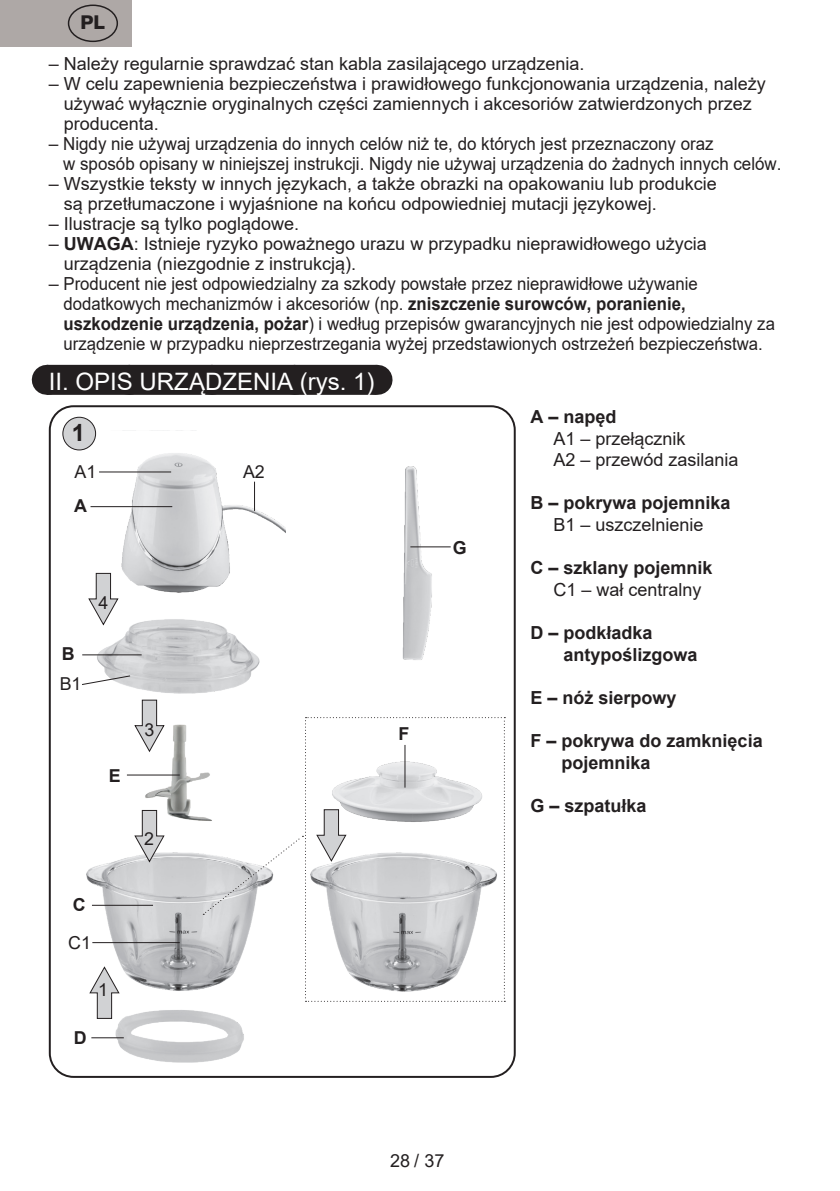
<style>
.page{position:relative;width:840px;height:1191px;background:#fff}
.page>*{position:absolute;margin:0;border:0;box-sizing:border-box;transform-origin:0 0}
.Grafický_nadpis_ETA{font:24px "Arial";color:#fff}
.Normální{font:700 23.8px "Arial";color:#231f20}
.t1{font:800 19.2px "Helvetica Neue OT";color:#231f20}
.Normální-2{font:18px/20px "Arial";color:#231f20}
.Normální-3{font:18px/20px "Arial";color:#231f20;scale:.96 1}
._3_Text{font:18px/20px "Arial";color:#231f20}
.Normální-4{font:700 18px/21.6px "Arial";color:#231f20}
.Normální-5{font:17.8px "Arial";color:#231f20}
.Normální-6{font:700 17.8px "Arial";color:#231f20}
.s1{font-weight:700}
</style>
<div class="page">
<div style="left:0;top:0;width:131px;height:47px;background:#aea8a6"></div>
<div style="left:68px;top:5px;width:50px;height:37px;border:1px solid #231f20;border-radius:50%"></div>
<div style="left:47px;top:365px;width:329px;height:30px;background:#231f20"></div>
<svg style="left:131px;top:394px;width:204px;height:1px"></svg>
<hr style="left:376px;top:365px;width:1px;height:30px;background:#231f20">
<div style="left:63px;top:417px;width:32px;height:33px;background:#d1d2d4;border-radius:50%"></div>
<div style="left:62px;top:417px;width:34px;height:33px;border:1px solid #231f20;border-radius:50%"></div>
<img style="left:99px;top:430px;width:186px;height:163px">
<img style="left:82px;top:619px;width:178px;height:75px">
<img style="left:141px;top:724px;width:62px;height:97px">
<img style="left:93px;top:1010px;width:151px;height:53px">
<img style="left:402px;top:466px;width:42px;height:194px">
<img style="left:86px;top:852px;width:117px;height:139px">
<hr style="left:90px;top:506px;width:82px;height:1px;background:#231f20">
<hr style="left:99px;top:471px;width:72px;height:1px;background:#231f20">
<hr style="left:254px;top:481px;width:1px;height:30px;background:#231f20">
<hr style="left:82px;top:654px;width:60px;height:1px;background:#231f20">
<hr style="left:92px;top:904px;width:61px;height:1px;background:#231f20">
<hr style="left:92px;top:942px;width:88px;height:1px;background:#231f20">
<hr style="left:91px;top:1037px;width:33px;height:1px;background:#231f20">
<hr style="left:127px;top:774px;width:53px;height:1px;background:#231f20">
<hr style="left:410px;top:546px;width:40px;height:1px;background:#231f20">
<svg style="left:134px;top:809px;width:31px;height:54px"></svg>
<svg style="left:89px;top:966px;width:31px;height:53px"></svg>
<svg style="left:134px;top:699px;width:31px;height:53px"></svg>
<svg style="left:88px;top:573px;width:31px;height:53px"></svg>
<div style="left:49px;top:405px;width:466px;height:672px;border:2px solid #231f20;border-radius:24px"></div>
<svg style="left:82px;top:675px;width:49px;height:10px"></svg>
<svg style="left:203px;top:717px;width:302px;height:284px"></svg>
<p class="t1" style="left:80px;top:11px;width:26px">PL</p>
<p class="Normální-2" style="left:49px;top:53px;width:537px">– Należy regularnie sprawdzać stan kabla zasilającego urządzenia.</p>
<p class="Normální-2" style="left:64px;top:73px;width:703px;text-indent:-15px">– W celu zapewnienia bezpieczeństwa i prawidłowego funkcjonowania urządzenia, należy używać wyłącznie oryginalnych części zamiennych i akcesoriów zatwierdzonych przez producenta.</p>
<p class="Normální-3" style="left:63px;top:133px;width:749px;text-indent:-14px">– Nigdy nie używaj urządzenia do innych celów niż te, do których jest przeznaczony oraz<br>w sposób opisany w niniejszej instrukcji. Nigdy nie używaj urządzenia do żadnych innych celów.</p>
<p class="_3_Text" style="left:64px;top:173px;width:654px;text-indent:-15px">– Wszystkie teksty w innych językach, a także obrazki na opakowaniu lub produkcie są przetłumaczone i wyjaśnione na końcu odpowiedniej mutacji językowej.</p>
<p class="Normální-2" style="left:49px;top:213px;width:252px">– Ilustracje są tylko poglądowe.</p>
<p class="Normální-2" style="left:64px;top:233px;width:644px;text-indent:-15px">– <span class="s1">UWAGA</span>: Istnieje ryzyko poważnego urazu w przypadku nieprawidłowego użycia urządzenia (niezgodnie z instrukcją).</p>
<p class="Normální-2" style="left:63px;top:273px;width:712px;text-indent:-15px">– Producent nie jest odpowiedzialny za szkody powstałe przez nieprawidłowe używanie dodatkowych mechanizmów i akcesoriów (np. <span class="s1">zniszczenie surowców, poranienie, uszkodzenie urządzenia, pożar</span>) i według przepisów gwarancyjnych nie jest odpowiedzialny za urządzenie w przypadku nieprzestrzegania wyżej przedstawionych ostrzeżeń bezpieczeństwa.</p>
<p class="Grafický_nadpis_ETA" style="left:49px;top:365px;width:327px">II. OPIS URZĄDZENIA (rys. 1)</p>
<p class="Normální" style="left:72px;top:415px;width:15px">1</p>
<p class="Normální-4" style="left:530px;top:406px;width:88px">A – napęd</p>
<p class="Normální-2" style="left:553px;top:428px;width:134px">A1 – przełącznik</p>
<p class="Normální-2" style="left:553px;top:450px;width:187px">A2 – przewód zasilania</p>
<p class="Normální-4" style="left:530px;top:492px;width:202px">B – pokrywa pojemnika</p>
<p class="Normální-2" style="left:553px;top:514px;width:152px">B1 – uszczelnienie</p>
<p class="Normální-4" style="left:530px;top:557px;width:184px">C – szklany pojemnik</p>
<p class="Normální-2" style="left:553px;top:579px;width:150px">C1 – wał centralny</p>
<p class="Normální-4" style="left:563px;top:622px;width:136px;text-indent:-33px">D – podkładka antypoślizgowa</p>
<p class="Normální-4" style="left:530px;top:687px;width:148px">E – nóż sierpowy</p>
<p class="Normální-4" style="left:561px;top:730px;width:203px;text-indent:-31px">F – pokrywa do zamknięcia pojemnika</p>
<p class="Normální-4" style="left:530px;top:795px;width:118px">G – szpatułka</p>
<p class="Normální-5" style="left:74px;top:459px;width:23px">A1</p>
<p class="Normální-5" style="left:243px;top:459px;width:23px">A2</p>
<p class="Normální-6" style="left:74px;top:493px;width:14px">A</p>
<p class="Normální-6" style="left:452px;top:535px;width:15px">G</p>
<p class="Normální-5" style="left:99px;top:591px;width:11px">4</p>
<p class="Normální-6" style="left:62px;top:641px;width:14px">B</p>
<p class="Normální-5" style="left:60px;top:671px;width:23px">B1</p>
<p class="Normální-5" style="left:144px;top:717px;width:11px">3</p>
<p class="Normální-6" style="left:398px;top:721px;width:12px">F</p>
<p class="Normální-6" style="left:109px;top:763px;width:13px">E</p>
<p class="Normální-6" style="left:73px;top:892px;width:14px">C</p>
<p class="Normální-5" style="left:68px;top:931px;width:24px">C1</p>
<p class="Normální-5" style="left:98px;top:977px;width:11px">1</p>
<p class="Normální-6" style="left:74px;top:1025px;width:14px">D</p>
<p class="Normální-5" style="left:144px;top:826px;width:11px">2</p>
<p class="Normální-2" style="left:390px;top:1150px;width:56px">28 / 37</p>
</div>
